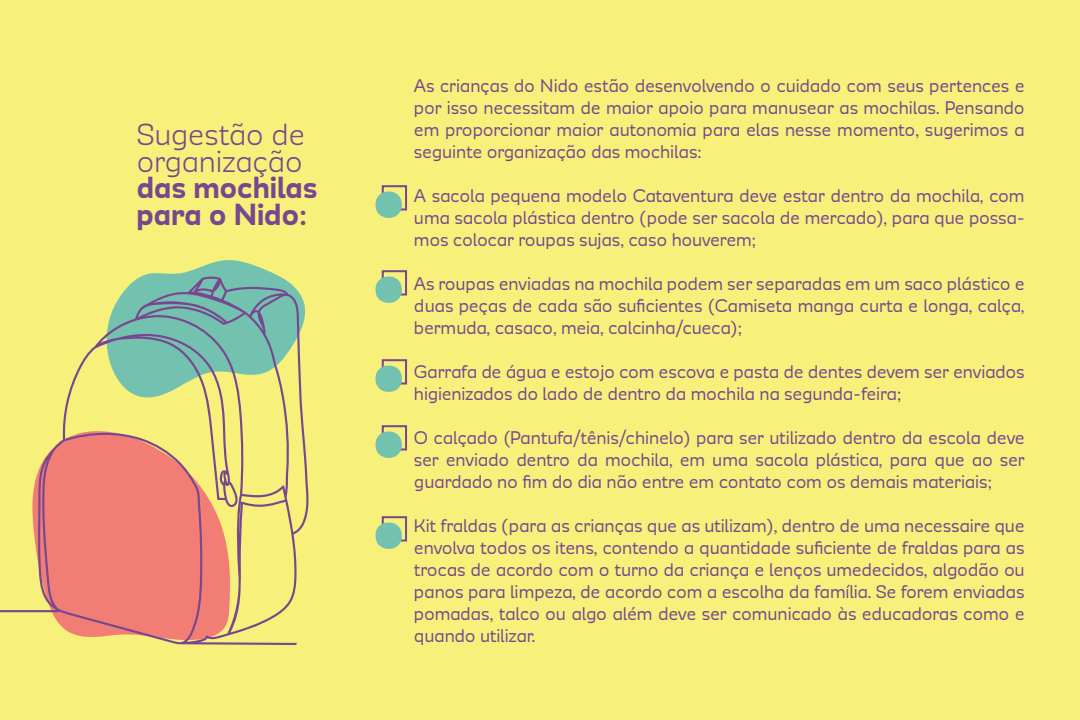
<style>
.page{position:relative;width:1080px;height:720px;background:#f7f07a}
.page>*{position:absolute;margin:0;border:0;box-sizing:border-box;transform-origin:0 0}
.t1{font:35px/26.6px "Modernica";letter-spacing:-.015em;color:#77478f}
.t2{font:800 35px/26.6px "Modernica";letter-spacing:-.01em;color:#77478f}
.t3{font:21px/22px "Modernica";letter-spacing:-.015em;color:#77478f;text-align:justify}
</style>
<div class="page">
<svg style="left:140px;top:260px;width:141px;height:17px"></svg>
<svg style="left:0;top:277px;width:309px;height:368px"></svg>
<div style="left:382px;top:185px;width:25px;height:25px;border:2px solid #77478f"></div>
<div style="left:376px;top:192px;width:26px;height:26px;background:#73c2b0;border-radius:12px"></div>
<div style="left:382px;top:270px;width:25px;height:25px;border:2px solid #77478f"></div>
<div style="left:376px;top:277px;width:26px;height:26px;background:#73c2b0;border-radius:12px"></div>
<div style="left:382px;top:359px;width:25px;height:25px;border:2px solid #77478f"></div>
<div style="left:376px;top:366px;width:26px;height:26px;background:#73c2b0;border-radius:12px"></div>
<div style="left:382px;top:425px;width:25px;height:25px;border:2px solid #77478f"></div>
<div style="left:376px;top:432px;width:26px;height:26px;background:#73c2b0;border-radius:12px"></div>
<div style="left:382px;top:516px;width:25px;height:25px;border:2px solid #77478f"></div>
<div style="left:376px;top:523px;width:26px;height:26px;background:#73c2b0;border-radius:12px"></div>
<h1 class="t1" style="left:136px;top:122px;width:170px">Sugestão de organização</h1>
<h1 class="t2" style="left:136px;top:176px;width:183px">das mochilas para o Nido:</h1>
<p class="t3" style="left:414px;top:75px;width:612px">As crianças do Nido estão desenvolvendo o cuidado com seus pertences e por isso necessitam de maior apoio para manusear as mochilas. Pensando em proporcionar maior autonomia para elas nesse momento, sugerimos a seguinte organização das mochilas:</p>
<p class="t3" style="left:414px;top:185px;width:612px">A sacola pequena modelo Cataventura deve estar dentro da mochila, com uma sacola plástica dentro (pode ser sacola de mercado), para que possa&shy;mos colocar roupas sujas, caso houverem;</p>
<p class="t3" style="left:414px;top:273px;width:612px">As roupas enviadas na mochila podem ser separadas em um saco plástico e duas peças de cada são suficientes (Camiseta manga curta e longa, calça, bermuda, casaco, meia, calcinha/cueca);</p>
<p class="t3" style="left:414px;top:361px;width:612px">Garrafa de água e estojo com escova e pasta de dentes devem ser enviados higienizados do lado de dentro da mochila na segunda-feira;</p>
<p class="t3" style="left:414px;top:427px;width:612px">O calçado (Pantufa/tênis/chinelo) para ser utilizado dentro da escola deve ser enviado dentro da mochila, em uma sacola plástica, para que ao ser guardado no fim do dia não entre em contato com os demais materiais;</p>
<p class="t3" style="left:414px;top:515px;width:612px">Kit fraldas (para as crianças que as utilizam), dentro de uma necessaire que envolva todos os itens, contendo a quantidade suficiente de fraldas para as trocas de acordo com o turno da criança e lenços umedecidos, algodão ou panos para limpeza, de acordo com a escolha da família. Se forem enviadas pomadas, talco ou algo além deve ser comunicado às educadoras como e quando utilizar.</p>
</div>
